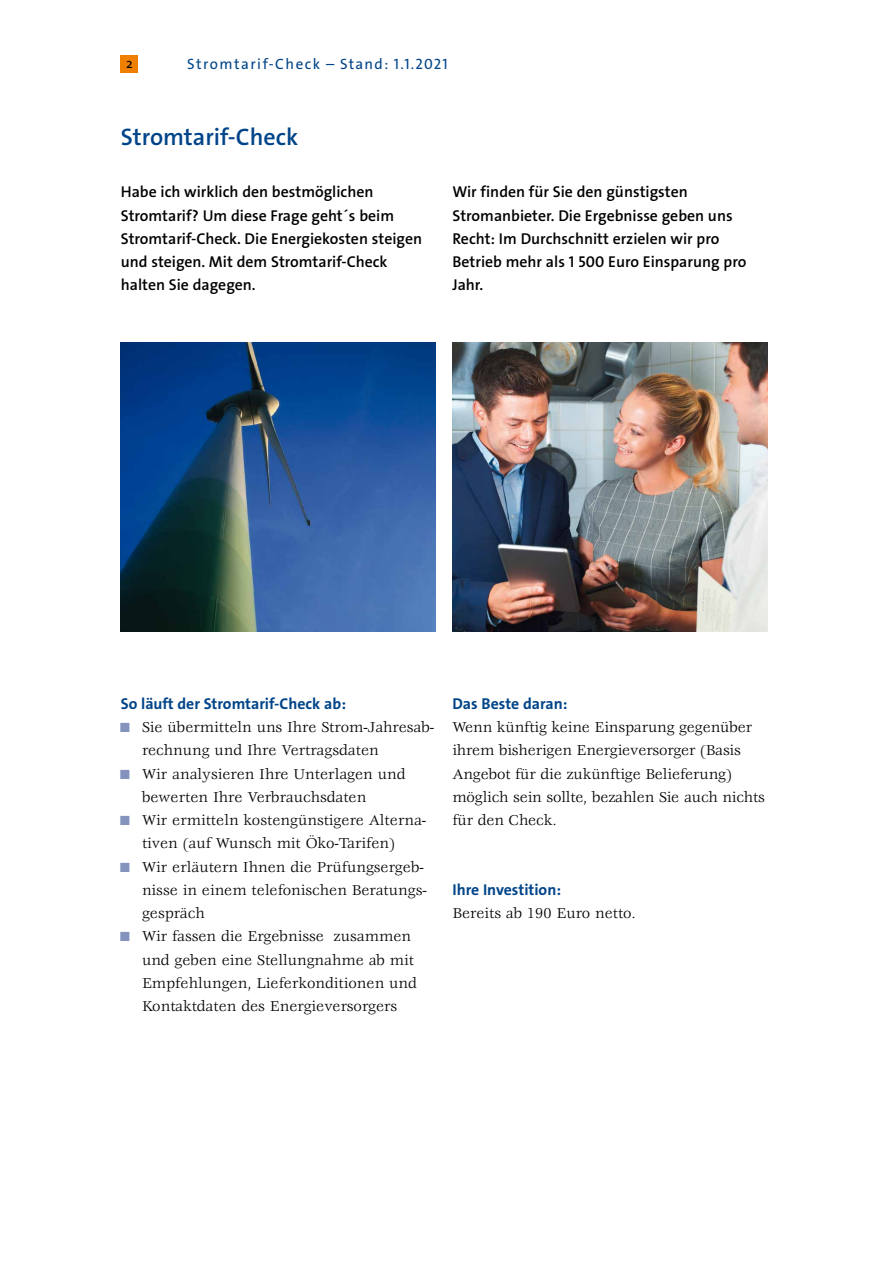
<style>
.page{position:relative;width:893px;height:1263px;background:#fff}
.page>*{position:absolute;margin:0;border:0;box-sizing:border-box;transform-origin:0 0}
.t1{font:600 24px "The Sans Os F";color:#004489}
.t2{font:15.75px/23.2px "Veljovic Std";color:#000}
.t3{font:600 15.75px/23.2px "The Sans Os F";color:#000}
.t4{font:700 15.75px "The Sans Os F";color:#004489}
.t5{font:15px "The Sans Os F";letter-spacing:.1em;color:#004489}
.t6{font:13.5px "The Sans Os F";color:#000}
.s1{font-family:"The Sans Os F";font-weight:700;font-size:13.5px;color:#8493be}
</style>
<div class="page">
<div style="left:121px;top:55px;width:17px;height:17px;background:#ee7f00"></div>
<img style="left:121px;top:342px;width:314px;height:289px">
<img style="left:452px;top:342px;width:315px;height:289px">
<p class="t6" style="left:126px;top:55px;width:8px">2</p>
<p class="t5" style="left:187px;top:55px;width:262px">Stromtarif-Check – Stand: 1.1.2021</p>
<h1 class="t1" style="left:121px;top:122px;width:179px">Stromtarif-Check</h1>
<p class="t3" style="left:121px;top:180px;width:303px">Habe ich wirklich den bestmöglichen Stromtarif? Um diese Frage geht´s beim Stromtarif-Check. Die Energiekosten steigen und steigen. Mit dem Stromtarif-Check halten Sie dagegen.</p>
<p class="t3" style="left:452px;top:180px;width:295px">Wir finden für Sie den günstigsten<br>Stromanbieter. Die Ergebnisse geben uns<br>Recht: Im Durchschnitt erzielen wir pro<br>Betrieb mehr als 1 500 Euro Einsparung pro<br>Jahr.</p>
<p class="t4" style="left:121px;top:693px;width:227px">So läuft der Stromtarif-Check ab:</p>
<p class="t2" style="left:142px;top:716px;width:294px;text-indent:-21px"><span class="s1">■</span> Sie übermitteln uns Ihre Strom-Jahresab&shy;rechnung und Ihre Vertragsdaten</p>
<p class="t2" style="left:142px;top:763px;width:265px;text-indent:-21px"><span class="s1">■</span> Wir analysieren Ihre Unterlagen und bewerten Ihre Verbrauchsdaten</p>
<p class="t2" style="left:142px;top:809px;width:286px;text-indent:-21px"><span class="s1">■</span> Wir ermitteln kostengünstigere Alterna&shy;tiven (auf Wunsch mit Öko-Tarifen)</p>
<p class="t2" style="left:142px;top:856px;width:286px;text-indent:-21px"><span class="s1">■</span> Wir erläutern Ihnen die Prüfungsergeb&shy;nisse in einem telefonischen Beratungs&shy;gespräch</p>
<p class="t2" style="left:142px;top:926px;width:276px;text-indent:-21px"><span class="s1">■</span> Wir fassen die Ergebnisse zusammen und geben eine Stellungnahme ab mit Empfehlungen, Lieferkonditionen und Kontaktdaten des Energieversorgers</p>
<p class="t4" style="left:452px;top:693px;width:116px">Das Beste daran:</p>
<p class="t2" style="left:452px;top:716px;width:314px">Wenn künftig keine Einsparung gegenüber ihrem bisherigen Energieversorger (Basis Angebot für die zukünftige Belieferung) möglich sein sollte, bezahlen Sie auch nichts für den Check.</p>
<p class="t4" style="left:452px;top:879px;width:110px">Ihre Investition:</p>
<p class="t2" style="left:452px;top:902px;width:185px">Bereits ab 190 Euro netto.</p>
</div>
